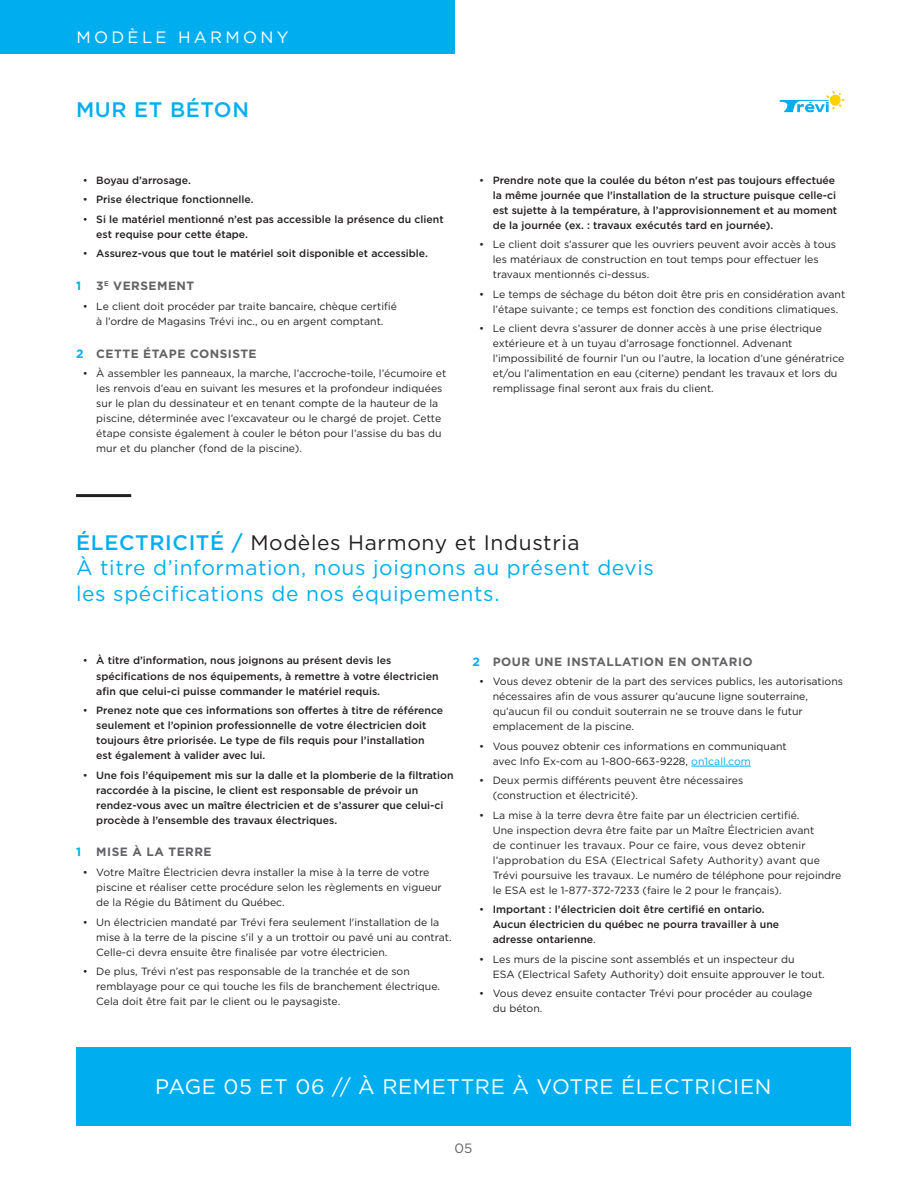
<style>
.page{position:relative;width:918px;height:1188px;background:#fff}
.page>*{position:absolute;margin:0;border:0;box-sizing:border-box;transform-origin:0 0}
.t1{font:21px/25.5px "Gotham";letter-spacing:.03em;color:#00aeef}
.t2{font:21px "Gotham";letter-spacing:.03em;color:#fff}
.t3{font:500 21px "Gotham";letter-spacing:.03em;color:#00aeef}
.t4{font:16.5px "Gotham";letter-spacing:.2em;color:#fff}
.t5{font:13.5px "Gotham";color:#636366}
.t6{font:700 12px "Gotham";letter-spacing:.04em;color:#636366}
.t7{font:700 12px "Gotham";color:#00aeef}
.t8{font:10.5px/15px "Gotham";color:#231f20}
.t9{font:500 10.5px/15px "Gotham";color:#231f20}
.s1{font-weight:400}
.s2{color:#00aeef}
.s3{font-weight:500}
.s4{color:#231f20}
</style>
<div class="page">
<svg style="left:780px;top:91px;width:65px;height:21px"></svg>
<hr style="left:76px;top:494px;width:55px;height:3px;background:#231f20">
<hr style="left:691px;top:766px;width:60px;height:1px;background:#00aeef">
<div style="left:76px;top:1048px;width:774px;height:78px;background:#00aeef"></div>
<div style="left:0;top:0;width:454px;height:54px;background:#00aeef"></div>
<h2 class="t4" style="left:77px;top:29px;width:214px">MODÈLE HARMONY</h2>
<h1 class="t3" style="left:76px;top:98px;width:174px">MUR ET BÉTON</h1>
<p class="t9" style="left:83px;top:172px;width:110px"><span class="s1">•</span> Boyau d’arrosage.</p>
<p class="t9" style="left:83px;top:192px;width:172px"><span class="s1">•</span> Prise électrique fonctionnelle.</p>
<p class="t9" style="left:96px;top:211px;width:349px;text-indent:-14px"><span class="s1">•</span> Si le matériel mentionné n’est pas accessible la présence du client est requise pour cette étape.</p>
<p class="t9" style="left:83px;top:246px;width:347px"><span class="s1">•</span> Assurez-vous que tout le matériel soit disponible et accessible.</p>
<p class="t7" style="left:76px;top:279px;width:7px">1</p>
<p class="t6" style="left:96px;top:279px;width:99px">3<sup>E</sup> VERSEMENT</p>
<p class="t8" style="left:83px;top:298px;width:316px;text-align:center">• Le client doit procéder par traite bancaire, chèque certifié à l’ordre de Magasins Trévi inc., ou en argent comptant.</p>
<p class="t6" style="left:76px;top:346px;width:182px"><span class="s2">2</span> CETTE ÉTAPE CONSISTE</p>
<p class="t8" style="left:96px;top:366px;width:352px;text-indent:-14px">• À assembler les panneaux, la marche, l’accroche-toile, l’écumoire et les renvois d’eau en suivant les mesures et la profondeur indiquées sur le plan du dessinateur et en tenant compte de la hauteur de la piscine, déterminée avec l’excavateur ou le chargé de projet. Cette étape consiste également à couler le béton pour l’assise du bas du mur et du plancher (fond de la piscine).</p>
<p class="t9" style="left:493px;top:172px;width:346px;text-indent:-14px"><span class="s1">•</span> Prendre note que la coulée du béton n'est pas toujours effectuée la même journée que l'installation de la structure puisque celle-ci est sujette à la température, à l’approvisionnement et au moment de la journée (ex. : travaux exécutés tard en journée).</p>
<p class="t8" style="left:493px;top:237px;width:345px;text-indent:-14px">• Le client doit s’assurer que les ouvriers peuvent avoir accès à tous les matériaux de construction en tout temps pour effectuer les travaux mentionnés ci-dessus.</p>
<p class="t8" style="left:493px;top:287px;width:354px;text-indent:-14px">• Le temps de séchage du béton doit être pris en considération avant l’étape suivante; ce temps est fonction des conditions climatiques.</p>
<p class="t8" style="left:493px;top:321px;width:353px;text-indent:-14px">• Le client devra s’assurer de donner accès à une prise électrique extérieure et à un tuyau d’arrosage fonctionnel. Advenant l’impossibilité de fournir l’un ou l’autre, la location d’une génératrice et/ou l’alimentation en eau (citerne) pendant les travaux et lors du remplissage final seront aux frais du client.</p>
<h1 class="t1" style="left:76px;top:529px;width:580px"><span class="s3">ÉLECTRICITÉ /</span> <span class="s4">Modèles Harmony et Industria<br></span>À titre d’information, nous joignons au présent devis les spécifications de nos équipements.</h1>
<p class="t9" style="left:96px;top:653px;width:344px;text-indent:-14px"><span class="s1">•</span> À titre d’information, nous joignons au présent devis les spécifications de nos équipements, à remettre à votre électricien afin que celui-ci puisse commander le matériel requis.</p>
<p class="t9" style="left:96px;top:703px;width:348px;text-indent:-14px"><span class="s1">•</span> Prenez note que ces informations son offertes à titre de référence seulement et l’opinion professionnelle de votre électricien doit toujours être priorisée. Le type de fils requis pour l’installation<br>est également à valider avec lui.</p>
<p class="t9" style="left:96px;top:767px;width:359px;text-indent:-14px"><span class="s1">•</span> Une fois l’équipement mis sur la dalle et la plomberie de la filtration raccordée à la piscine, le client est responsable de prévoir un rendez-vous avec un maître électricien et de s’assurer que celui-ci procède à l’ensemble des travaux électriques.</p>
<p class="t7" style="left:76px;top:845px;width:7px">1</p>
<p class="t6" style="left:96px;top:845px;width:117px">MISE À LA TERRE</p>
<p class="t8" style="left:96px;top:865px;width:347px;text-indent:-14px">• Votre Maître Électricien devra installer la mise à la terre de votre piscine et réaliser cette procédure selon les règlements en vigueur de la Régie du Bâtiment du Québec.</p>
<p class="t8" style="left:96px;top:914px;width:357px;text-indent:-14px">• Un électricien mandaté par Trévi fera seulement l'installation de la mise à la terre de la piscine s'il y a un trottoir ou pavé uni au contrat.<br>Celle-ci devra ensuite être finalisée par votre électricien.</p>
<p class="t8" style="left:96px;top:964px;width:345px;text-indent:-14px">• De plus, Trévi n’est pas responsable de la tranchée et de son remblayage pour ce qui touche les fils de branchement électrique.<br>Cela doit être fait par le client ou le paysagiste.</p>
<p class="t6" style="left:473px;top:654px;width:282px"><span class="s2">2</span> POUR UNE INSTALLATION EN ONTARIO</p>
<p class="t8" style="left:493px;top:674px;width:352px;text-indent:-14px">• Vous devez obtenir de la part des services publics, les autorisations nécessaires afin de vous assurer qu’aucune ligne souterraine, qu’aucun fil ou conduit souterrain ne se trouve dans le futur emplacement de la piscine.</p>
<p class="t8" style="left:493px;top:738px;width:296px;text-indent:-14px">• Vous pouvez obtenir ces informations en communiquant avec Info Ex-com au 1-800-663-9228, <span class="s2">on1call.com</span></p>
<p class="t8" style="left:493px;top:773px;width:252px;text-indent:-14px">• Deux permis différents peuvent être nécessaires (construction et électricité).</p>
<p class="t8" style="left:493px;top:807px;width:350px;text-indent:-14px">• La mise à la terre devra être faite par un électricien certifié.<br>Une inspection devra être faite par un Maître Électricien avant<br>de continuer les travaux. Pour ce faire, vous devez obtenir l’approbation du ESA (Electrical Safety Authority) avant que Trévi poursuive les travaux. Le numéro de téléphone pour rejoindre le ESA est le 1-877-372-7233 (faire le 2 pour le français).</p>
<p class="t9" style="left:493px;top:902px;width:288px;text-indent:-14px"><span class="s1">•</span> Important : l’électricien doit être certifié en ontario.<br>Aucun électricien du québec ne pourra travailler à une adresse ontarienne<span class="s1">.</span></p>
<p class="t8" style="left:493px;top:951px;width:334px;text-indent:-14px">• Les murs de la piscine sont assemblés et un inspecteur du<br>ESA (Electrical Safety Authority) doit ensuite approuver le tout.</p>
<p class="t8" style="left:493px;top:986px;width:321px;text-indent:-14px">• Vous devez ensuite contacter Trévi pour procéder au coulage du béton.</p>
<h1 class="t2" style="left:155px;top:1075px;width:618px">PAGE 05 ET 06 // À REMETTRE À VOTRE ÉLECTRICIEN</h1>
<p class="t5" style="left:454px;top:1141px;width:19px">05</p>
</div>
